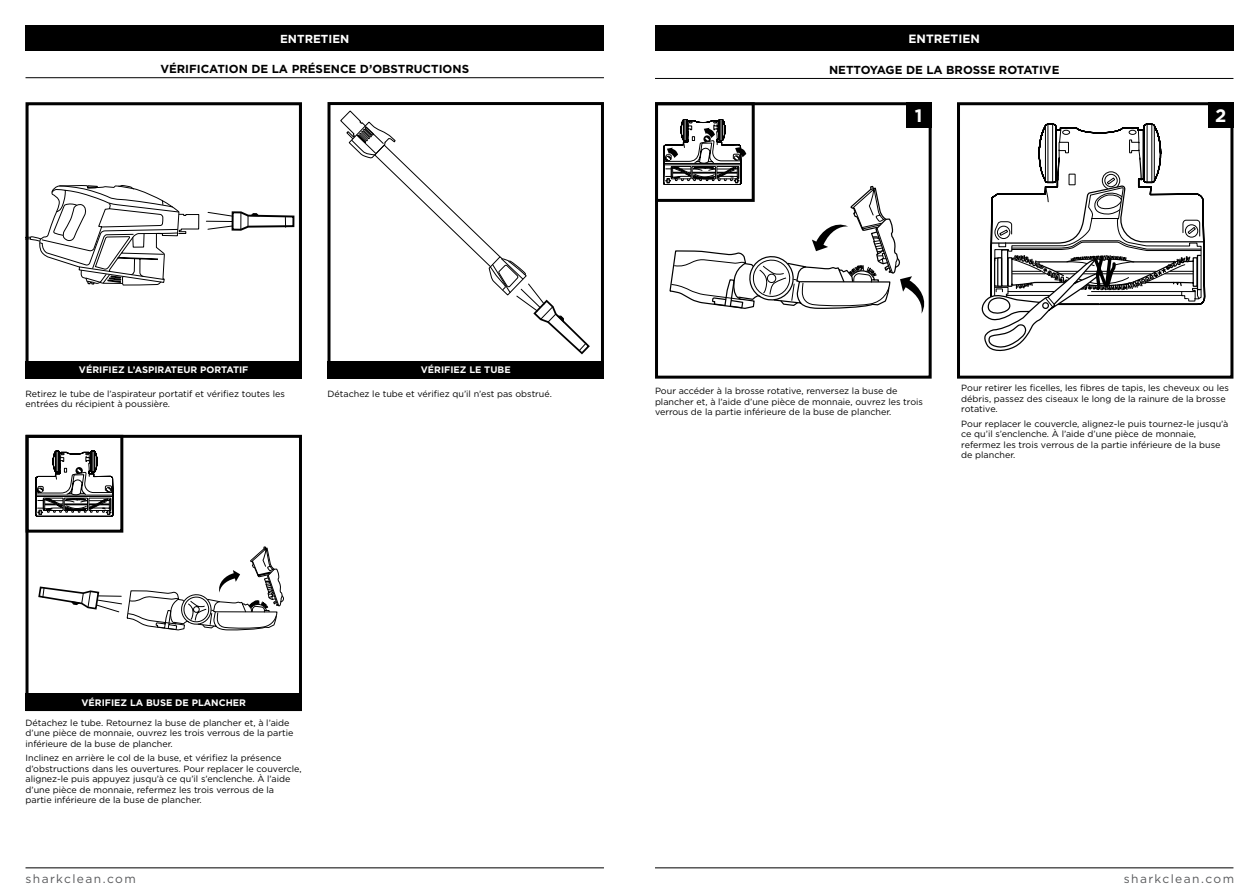
<style>
.page{position:relative;width:1259px;height:893px;background:#fff}
.page>*{position:absolute;margin:0;border:0;box-sizing:border-box;transform-origin:0 0}
.t1{font:700 18px "Gotham";color:#fff}
.t2{font:12px "Gotham";letter-spacing:.115em;color:#58595b}
.t3{font:700 12px "Gotham";color:#fff}
.t4{font:700 11.7px "Gotham";color:#000}
.t5{font:700 11.7px "Gotham";color:#fff}
.t6{font:700 9.45px "Gotham";color:#fff}
.t7{font:9px/10.5px "Gotham";color:#000}
</style>
<div class="page">
<div style="left:655px;top:26px;width:578px;height:25px;background:#000"></div>
<hr style="left:26px;top:77px;width:578px;height:1px;background:#000">
<div style="left:26px;top:26px;width:578px;height:25px;background:#000"></div>
<div style="left:26px;top:435px;width:276px;height:276px;border:3px solid #000"></div>
<svg style="left:35px;top:451px;width:78px;height:66px"></svg>
<div style="left:26px;top:435px;width:97px;height:98px;border:3px solid #000"></div>
<div style="left:327px;top:102px;width:277px;height:276px;border:3px solid #000"></div>
<svg style="left:30px;top:185px;width:170px;height:101px"></svg>
<div style="left:26px;top:102px;width:276px;height:277px;border:3px solid #000"></div>
<hr style="left:655px;top:78px;width:578px;height:1px;background:#000">
<div style="left:655px;top:102px;width:276px;height:277px;border:3px solid #000"></div>
<svg style="left:981px;top:124px;width:224px;height:227px"></svg>
<div style="left:957px;top:102px;width:276px;height:277px;border:3px solid #000"></div>
<div style="left:655px;top:102px;width:99px;height:100px;border:3px solid #000"></div>
<div style="left:906px;top:102px;width:25px;height:26px;background:#000"></div>
<div style="left:1208px;top:102px;width:25px;height:26px;background:#000"></div>
<div style="left:26px;top:361px;width:276px;height:17px;background:#000"></div>
<div style="left:26px;top:693px;width:276px;height:18px;background:#000"></div>
<div style="left:327px;top:361px;width:277px;height:17px;background:#000"></div>
<svg style="left:38px;top:546px;width:246px;height:84px"></svg>
<svg style="left:340px;top:110px;width:250px;height:245px"></svg>
<svg style="left:206px;top:211px;width:89px;height:20px"></svg>
<svg style="left:663px;top:119px;width:266px;height:195px"></svg>
<hr style="left:26px;top:867px;width:578px;height:1px;background:#000">
<hr style="left:655px;top:867px;width:578px;height:1px;background:#000">
<p class="t5" style="left:280px;top:31px;width:71px">ENTRETIEN</p>
<p class="t4" style="left:160px;top:61px;width:310px">VÉRIFICATION DE LA PRÉSENCE D’OBSTRUCTIONS</p>
<p class="t6" style="left:79px;top:364px;width:171px">VÉRIFIEZ L’ASPIRATEUR PORTATIF</p>
<p class="t7" style="left:26px;top:388px;width:261px">Retirez le tube de l’aspirateur portatif et vérifiez toutes les entrées du récipient à poussière.</p>
<p class="t6" style="left:421px;top:364px;width:91px">VÉRIFIEZ LE TUBE</p>
<p class="t7" style="left:327px;top:388px;width:226px">Détachez le tube et vérifiez qu’il n’est pas obstrué.</p>
<p class="t6" style="left:82px;top:696px;width:166px">VÉRIFIEZ LA BUSE DE PLANCHER</p>
<p class="t7" style="left:26px;top:717px;width:269px">Détachez le tube. Retournez la buse de plancher et, à l’aide d’une pièce de monnaie, ouvrez les trois verrous de la partie inférieure de la buse de plancher.</p>
<p class="t7" style="left:26px;top:753px;width:278px">Inclinez en arrière le col de la buse, et vérifiez la présence d’obstructions dans les ouvertures. Pour replacer le couvercle, alignez-le puis appuyez jusqu’à ce qu’il s’enclenche. À l’aide d’une pièce de monnaie, refermez les trois verrous de la partie inférieure de la buse de plancher.</p>
<h2 class="t3" style="left:908px;top:31px;width:73px">ENTRETIEN</h2>
<p class="t4" style="left:829px;top:62px;width:232px">NETTOYAGE DE LA BROSSE ROTATIVE</p>
<h1 class="t1" style="left:915px;top:104px;width:9px">1</h1>
<h1 class="t1" style="left:1215px;top:104px;width:13px">2</h1>
<p class="t7" style="left:655px;top:386px;width:269px">Pour accéder à la brosse rotative, renversez la buse de plancher et, à l’aide d’une pièce de monnaie, ouvrez les trois verrous de la partie inférieure de la buse de plancher.</p>
<p class="t7" style="left:961px;top:383px;width:269px">Pour retirer les ficelles, les fibres de tapis, les cheveux ou les débris, passez des ciseaux le long de la rainure de la brosse rotative.</p>
<p class="t7" style="left:961px;top:418px;width:269px">Pour replacer le couvercle, alignez-le puis tournez-le jusqu’à ce qu’il s’enclenche. À l’aide d’une pièce de monnaie, refermez les trois verrous de la partie inférieure de la buse de plancher.</p>
<h2 class="t2" style="left:26px;top:871px;width:112px">sharkclean.com</h2>
<h2 class="t2" style="left:1123px;top:871px;width:112px">sharkclean.com</h2>
</div>
